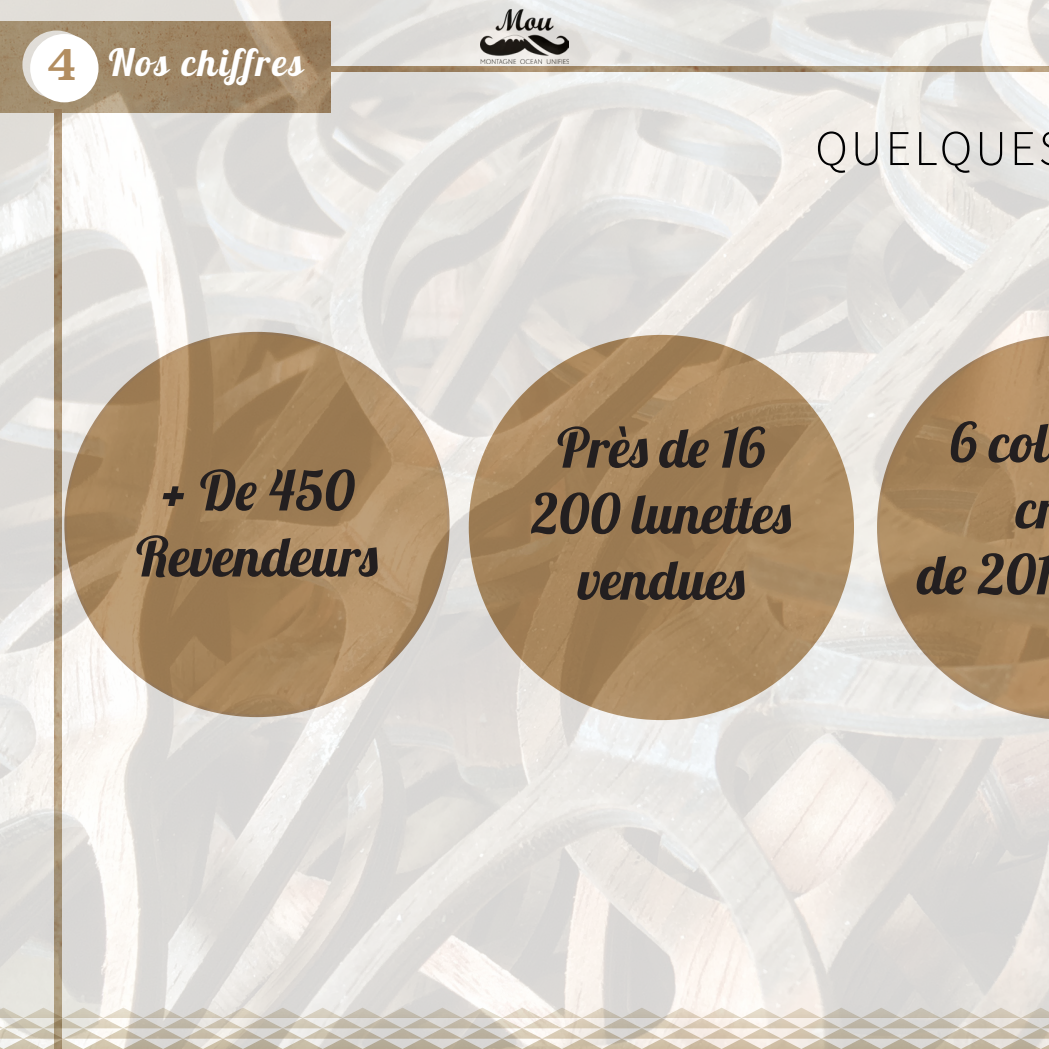
<style>
.page{position:relative;width:1049px;height:1049px;background:#fff}
.page>*{position:absolute;margin:0;border:0;box-sizing:border-box;transform-origin:0 0}
.t1{font:55px/66px "Lobster 1.4";letter-spacing:.02em;color:#231f20;text-align:center}
.t2{font:300 50px "Mada";letter-spacing:.06em;color:#000001}
.t3{font:45px "Superclarendon";color:#b28d60}
.t4{font:37.5px "Lobster 1.4";letter-spacing:.06em;color:#fff}
</style>
<div class="page">
<img style="left:0;top:0;width:1049px;height:1007px">
<div style="left:30px;top:34px;width:69px;height:68px;background:#fff;border-radius:50%"></div>
<svg style="left:0;top:1007px;width:1049px;height:42px;background:#d7d0c4"></svg>
<p class="t3" style="left:46px;top:33px;width:32px">4</p>
<p class="t4" style="left:109px;top:38px;width:194px">Nos chiffres</p>
<p class="t1" style="left:160px;top:457px;width:196px">+ De 450</p>
<p class="t1" style="left:136px;top:523px;width:243px">Revendeurs</p>
<p class="t2" style="left:815px;top:121px;width:222px">QUELQUE</p>
<p class="t1" style="left:532px;top:414px;width:261px">Près de 16<br>200 lunettes vendues</p>
<p class="t1" style="left:950px;top:409px;width:109px;text-align:right">6 col cr</p>
<p class="t1" style="left:917px;top:541px;width:137px">de 201</p>
</div>
